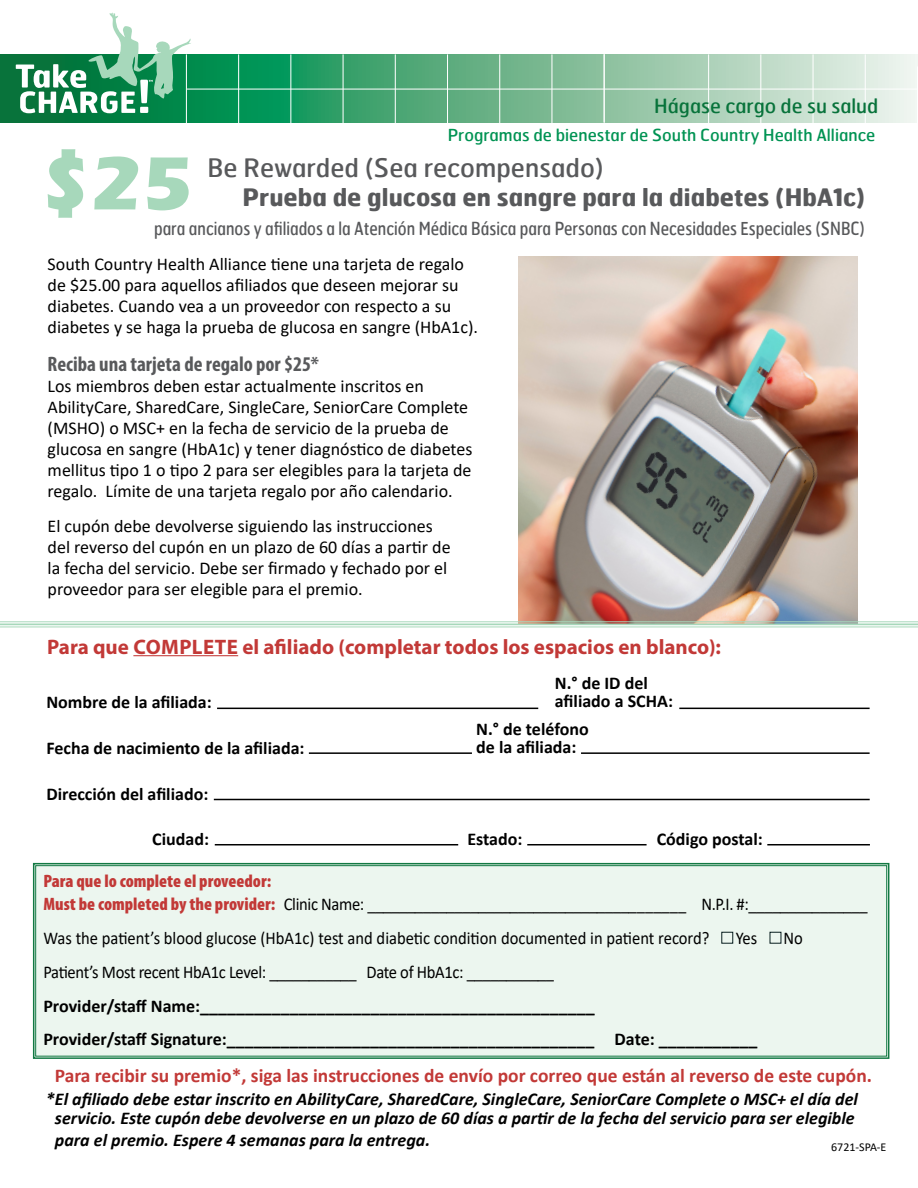
<style>
.page{position:relative;width:918px;height:1188px;background:#fff}
.page>*{position:absolute;margin:0;border:0;box-sizing:border-box;transform-origin:0 0}
.t1{font:700 78px "Eras ITC";color:#a7d8bb}
.Voucher_Header{font:25.35px "Hermes";color:#58595b}
.Voucher_Header-2{font:700 24px "Hermes";color:#58595b}
.subheader{font:700 21px "Myriad Pro";color:#c23937}
.subheader-2{font:700 condensed 21px "Myriad Pro";color:#58595b}
.t2{font:700 19.5px "Calibri";color:#c23937}
.t3{font:19.5px "Hermes";color:#08733b}
.subheader-3{font:18px/21px "Calibri";color:#000}
.subheader-4{font:700 18px/18px "Calibri";color:#000}
.t4{font:italic 700 18px/19.5px "Calibri";color:#000;text-align:center}
.subheader-5{font:18px "Calibri";letter-spacing:-.02em;color:#000;scale:.92 1}
.subheader-6{font:18px "Calibri";color:#000;scale:.92 1}
.Voucher_Header-3{font:18px "Hermes";color:#58595b;scale:.84 1}
.subheader-7{font:900 condensed 18px "Myriad Pro";color:#c23937}
.logo_subhead{font:16.5px "Hermes";color:#009353}
.t5{font:12px "Calibri";color:#000}
.s1{font-family:"Myriad Pro";font-weight:900;font-stretch:condensed;color:#c23937}
</style>
<div class="page">
<svg style="left:0;top:55px;width:918px;height:67px;background:#72b993"></svg>
<hr style="left:217px;top:708px;width:321px;height:1px;background:#000">
<hr style="left:679px;top:708px;width:191px;height:1px;background:#000">
<hr style="left:309px;top:752px;width:163px;height:2px;background:#000">
<hr style="left:214px;top:799px;width:656px;height:1px;background:#000">
<hr style="left:215px;top:844px;width:243px;height:1px;background:#000">
<hr style="left:527px;top:844px;width:120px;height:1px;background:#000">
<hr style="left:767px;top:844px;width:103px;height:1px;background:#000">
<hr style="left:581px;top:752px;width:289px;height:2px;background:#000">
<hr style="left:133px;top:655px;width:105px;height:1px;background:#c23937">
<hr style="left:186px;top:54px;width:1px;height:74px;background:#fff">
<hr style="left:238px;top:54px;width:1px;height:74px;background:#fff">
<hr style="left:290px;top:54px;width:1px;height:74px;background:#fff">
<hr style="left:343px;top:54px;width:1px;height:74px;background:#fff">
<hr style="left:395px;top:54px;width:1px;height:74px;background:#fff">
<hr style="left:447px;top:54px;width:1px;height:74px;background:#fff">
<hr style="left:499px;top:54px;width:1px;height:74px;background:#fff">
<hr style="left:551px;top:54px;width:1px;height:74px;background:#fff">
<hr style="left:604px;top:49px;width:1px;height:73px;background:#fff">
<hr style="left:708px;top:54px;width:1px;height:74px;background:#fff">
<hr style="left:760px;top:54px;width:1px;height:74px;background:#fff">
<hr style="left:813px;top:54px;width:1px;height:74px;background:#fff">
<hr style="left:865px;top:54px;width:1px;height:74px;background:#fff">
<hr style="left:917px;top:66px;width:1px;height:74px;background:#fff">
<hr style="left:187px;top:89px;width:731px;height:1px;background:#fff">
<svg style="left:16px;top:13px;width:177px;height:100px"></svg>
<img style="left:518px;top:256px;width:340px;height:368px">
<hr style="left:0;top:621px;width:918px;height:1px;background:#a7d8bb">
<hr style="left:0;top:624px;width:918px;height:1px;background:#a7d8bb">
<hr style="left:0;top:627px;width:918px;height:1px;background:#a7d8bb">
<div style="left:32px;top:862px;width:858px;height:197px;background:#ecf6ef"></div>
<div style="left:35px;top:865px;width:852px;height:191px;border:1px solid #08733b"></div>
<div style="left:721px;top:932px;width:12px;height:12px;border:1px solid #091f20"></div>
<div style="left:770px;top:932px;width:11px;height:12px;border:1px solid #091f20"></div>
<p class="t3" style="left:654px;top:93px;width:226px">Hágase cargo de su salud</p>
<p class="logo_subhead" style="left:448px;top:125px;width:429px">Programas de bienestar de South Country Health Alliance</p>
<p class="t1" style="left:41px;top:139px;width:154px">$25</p>
<p class="Voucher_Header" style="left:208px;top:152px;width:398px">Be Rewarded (Sea recompensado)</p>
<p class="Voucher_Header-2" style="left:243px;top:181px;width:624px">Prueba de glucosa en sangre para la diabetes (HbA1c)</p>
<p class="Voucher_Header-3" style="left:154px;top:217px;width:848px">para ancianos y afiliados a la Atención Médica Básica para Personas con Necesidades Especiales (SNBC)</p>
<p class="subheader-3" style="left:48px;top:253px;width:432px">South Country Health Alliance tiene una tarjeta de regalo de $25.00 para aquellos afiliados que deseen mejorar su diabetes. Cuando vea a un proveedor con respecto a su diabetes y se haga la prueba de glucosa en sangre (HbA1c).</p>
<p class="subheader-2" style="left:48px;top:351px;width:273px">Reciba una tarjeta de regalo por $25*</p>
<p class="subheader-3" style="left:48px;top:376px;width:426px">Los miembros deben estar actualmente inscritos en AbilityCare, SharedCare, SingleCare, SeniorCare Complete (MSHO) o MSC+ en la fecha de servicio de la prueba de glucosa en sangre (HbA1c) y tener diagnóstico de diabetes mellitus tipo 1 o tipo 2 para ser elegibles para la tarjeta de regalo. Límite de una tarjeta regalo por año calendario.</p>
<p class="subheader-3" style="left:48px;top:515px;width:405px">El cupón debe devolverse siguiendo las instrucciones del reverso del cupón en un plazo de 60 días a partir de la fecha del servicio. Debe ser firmado y fechado por el proveedor para ser elegible para el premio.</p>
<p class="subheader" style="left:47px;top:633px;width:675px">Para que COMPLETE el afiliado (completar todos los espacios en blanco):</p>
<p class="subheader-4" style="left:46px;top:693px;width:167px">Nombre de la afiliada:</p>
<p class="subheader-4" style="left:46px;top:739px;width:260px">Fecha de nacimiento de la afiliada:</p>
<p class="subheader-4" style="left:555px;top:673px;width:120px">N.° de ID del afiliado a SCHA:</p>
<p class="subheader-4" style="left:476px;top:720px;width:114px">N.° de teléfono de la afiliada:</p>
<p class="subheader-4" style="left:46px;top:784px;width:163px">Dirección del afiliado:</p>
<p class="subheader-4" style="left:152px;top:830px;width:58px">Ciudad:</p>
<p class="subheader-4" style="left:467px;top:830px;width:57px">Estado:</p>
<p class="subheader-4" style="left:657px;top:830px;width:108px">Código postal:</p>
<p class="subheader-7" style="left:43px;top:869px;width:229px">Para que lo complete el proveedor:</p>
<p class="subheader-5" style="left:43px;top:891px;width:897px"><span class="s1">Must be completed by the provider:</span> Clinic Name: ________________________________________ N.P.I. #:_______________</p>
<p class="subheader-6" style="left:43px;top:926px;width:726px">Was the patient’s blood glucose (HbA1c) test and diabetic condition documented in patient record?</p>
<p class="subheader-6" style="left:736px;top:926px;width:25px">Yes</p>
<p class="subheader-6" style="left:784px;top:926px;width:23px">No</p>
<p class="subheader-5" style="left:43px;top:960px;width:557px">Patient’s Most recent HbA1c Level: ___________ Date of HbA1c: ___________</p>
<p class="subheader-4" style="left:43px;top:997px;width:553px">Provider/staff Name:____________________________________________</p>
<p class="subheader-4" style="left:43px;top:1030px;width:716px">Provider/staff Signature:_________________________________________ Date: ___________</p>
<p class="t2" style="left:55px;top:1062px;width:819px">Para recibir su premio*, siga las instrucciones de envío por correo que están al reverso de este cupón.</p>
<p class="t4" style="left:46px;top:1088px;width:813px">*El afiliado debe estar inscrito en AbilityCare, SharedCare, SingleCare, SeniorCare Complete o MSC+ el día del servicio. Este cupón debe devolverse en un plazo de 60 días a partir de la fecha del servicio para ser elegible</p>
<p class="t4" style="left:55px;top:1130px;width:377px">para el premio. Espere 4 semanas para la entrega.</p>
<p class="t5" style="left:831px;top:1138px;width:57px">6721-SPA-E</p>
</div>
